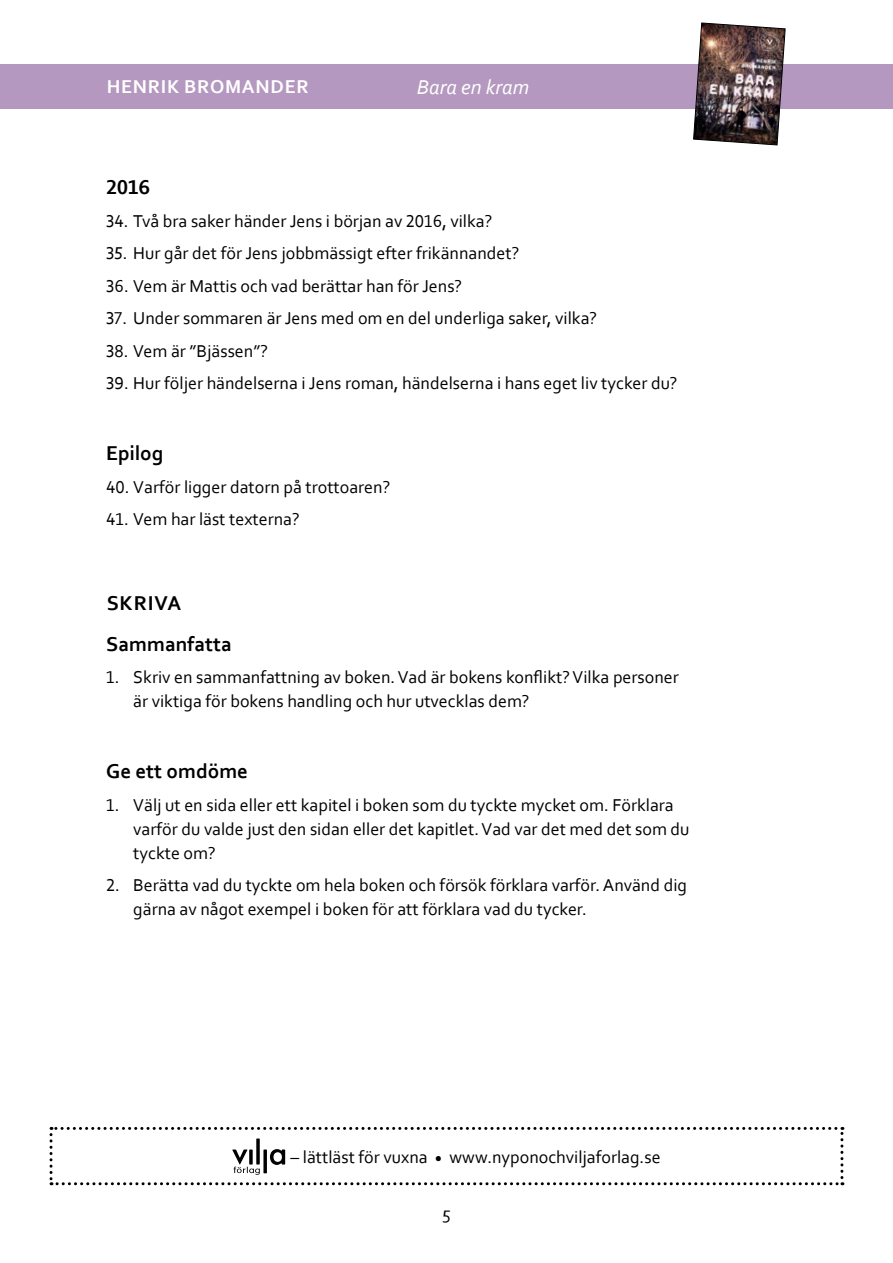
<style>
.page{position:relative;width:893px;height:1263px;background:#fff}
.page>*{position:absolute;margin:0;border:0;box-sizing:border-box;transform-origin:0 0}
.t1{font:700 21px/41px "Corbel";color:#000}
.t2{font:italic 21px "Corbel";color:#fff}
.t3{font:700 19.5px "Corbel";letter-spacing:.04em;color:#fff}
.t4{font:18px/24px "Corbel";color:#000}
</style>
<div class="page">
<div style="left:0;top:64px;width:893px;height:44px;background:#b498bf"></div>
<img style="left:693px;top:23px;width:92px;height:122px">
<svg style="left:50px;top:1127px;width:793px;height:58px"></svg>
<p class="t3" style="left:107px;top:75px;width:204px">HENRIK BROMANDER</p>
<p class="t2" style="left:417px;top:74px;width:114px">Bara en kram</p>
<p class="t1" style="left:106px;top:166px;width:45px">2016</p>
<p class="t4" style="left:106px;top:208px;width:388px">34. Två bra saker händer Jens i början av 2016, vilka?</p>
<p class="t4" style="left:106px;top:241px;width:415px">35. Hur går det för Jens jobbmässigt efter frikännandet?</p>
<p class="t4" style="left:106px;top:273px;width:357px">36. Vem är Mattis och vad berättar han för Jens?</p>
<p class="t4" style="left:106px;top:306px;width:492px">37. Under sommaren är Jens med om en del underliga saker, vilka?</p>
<p class="t4" style="left:106px;top:338px;width:163px">38. Vem är ”Bjässen”?</p>
<p class="t4" style="left:106px;top:371px;width:573px">39. Hur följer händelserna i Jens roman, händelserna i hans eget liv tycker du?</p>
<p class="t1" style="left:106px;top:432px;width:59px">Epilog</p>
<p class="t4" style="left:106px;top:474px;width:286px">40. Varför ligger datorn på trottoaren?</p>
<p class="t4" style="left:106px;top:507px;width:195px">41. Vem har läst texterna?</p>
<p class="t1" style="left:106px;top:582px;width:127px">SKRIVA<br>Sammanfatta</p>
<p class="t4" style="left:133px;top:665px;width:547px;text-indent:-27px">1. Skriv en sammanfattning av boken.Vad är bokens konflikt?Vilka personer är viktiga för bokens handling och hur utvecklas dem?</p>
<p class="t1" style="left:106px;top:750px;width:143px">Ge ett omdöme</p>
<p class="t4" style="left:133px;top:792px;width:558px;text-indent:-27px">1. Välj ut en sida eller ett kapitel i boken som du tyckte mycket om. Förklara varför du valde just den sidan eller det kapitlet. Vad var det med det som du tyckte om?</p>
<p class="t4" style="left:133px;top:873px;width:555px;text-indent:-27px">2. Berätta vad du tyckte om hela boken och försök förklara varför. Använd dig gärna av något exempel i boken för att förklara vad du tycker.</p>
<p class="t4" style="left:291px;top:1144px;width:372px">– lättläst för vuxna <sub>•</sub> www.nyponochviljaforlag.se</p>
<p class="t4" style="left:442px;top:1200px;width:10px">5</p>
</div>
